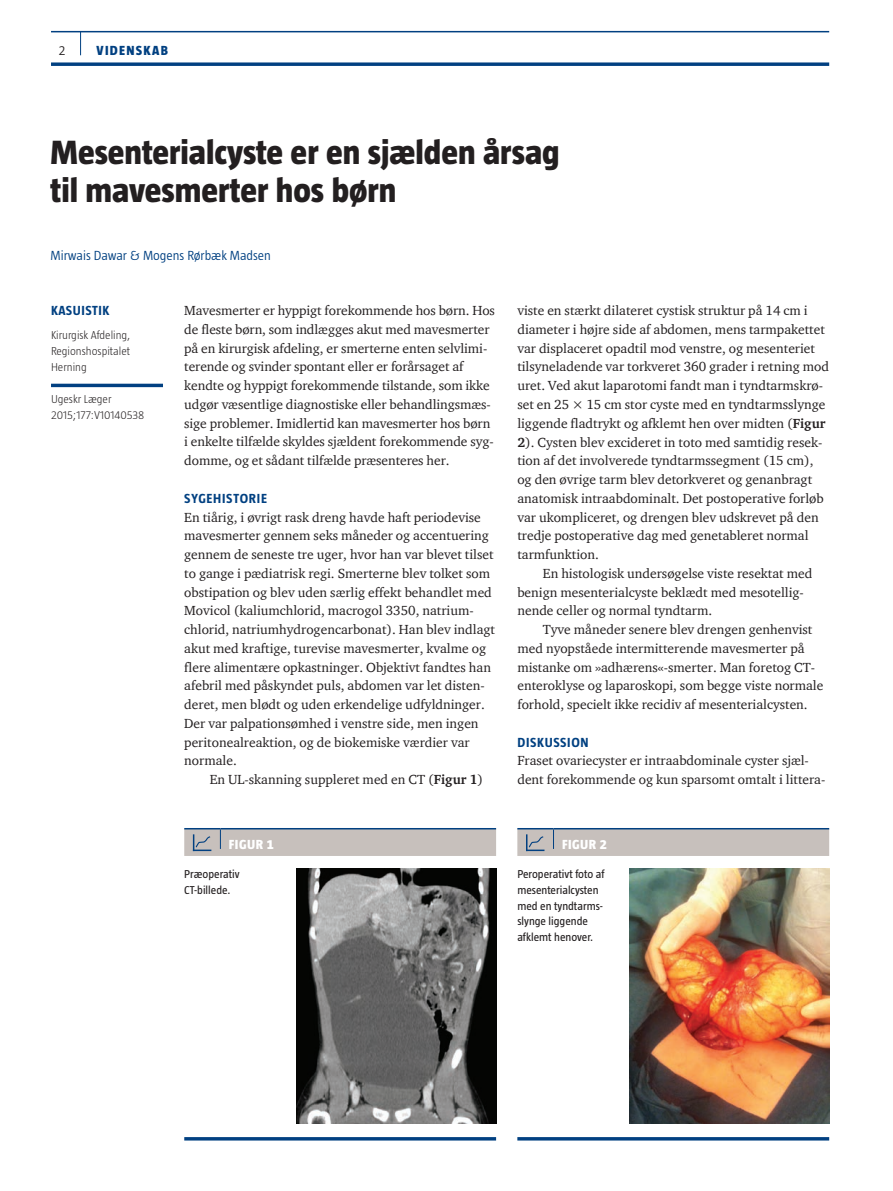
<style>
.page{position:relative;width:893px;height:1191px;background:#fff}
.page>*{position:absolute;margin:0;border:0;box-sizing:border-box;transform-origin:0 0}
.t1{font:800 34.5px/38.2px "Taz";color:#231f20}
.t2{font:13.5px/18.8px "ITC Charter Com";color:#231f20}
.t3{font:700 13.5px "Taz";letter-spacing:.05em;color:#014081}
.t4{font:300 13.5px "Taz";color:#014081}
.t5{font:800 13.5px "Taz";letter-spacing:.035em;color:#fff}
.t6{font:800 13.5px "Taz";letter-spacing:.095em;color:#014081}
.t7{font:300 13.5px "Taz";color:#231f20}
.t8{font:11.7px/15.8px "Taz";color:#231f20}
.t9{font:300 11.7px/15.8px "Taz";color:#231f20;text-align:justify}
.s1{font-weight:700}
</style>
<div class="page">
<hr style="left:51px;top:31px;width:778px;height:1px;background:#014081">
<svg style="left:51px;top:62px;width:778px;height:4px;background:#235991"></svg>
<svg style="left:80px;top:32px;width:1px;height:23px"></svg>
<hr style="left:51px;top:384px;width:112px;height:3px;background:#014081">
<svg style="left:184px;top:828px;width:312px;height:28px;background:#bab7b8"></svg>
<img style="left:296px;top:868px;width:200px;height:256px">
<hr style="left:184px;top:1137px;width:312px;height:3px;background:#014081">
<svg style="left:517px;top:828px;width:312px;height:28px;background:#bab7b8"></svg>
<img style="left:629px;top:868px;width:200px;height:256px">
<hr style="left:517px;top:1137px;width:312px;height:3px;background:#014081">
<p class="t7" style="left:59px;top:43px;width:8px">2</p>
<p class="t6" style="left:97px;top:43px;width:73px">VIDENSKAB</p>
<h1 class="t1" style="left:51px;top:133px;width:510px">Mesenterialcyste er en sjælden årsag til mavesmerter hos børn</h1>
<p class="t4" style="left:51px;top:248px;width:222px">Mirwais Dawar &amp; Mogens Rørbæk Madsen</p>
<p class="t3" style="left:51px;top:303px;width:59px">KASUISTIK</p>
<p class="t9" style="left:51px;top:327px;width:81px">Kirurgisk Afdeling, Regionshospitalet Herning</p>
<p class="t9" style="left:51px;top:391px;width:95px">Ugeskr Læger<br>2015;177:V10140538</p>
<p class="t2" style="left:184px;top:301px;width:312px">Mavesmerter er hyppigt forekommende hos børn. Hos de fleste børn, som indlægges akut med mavesmerter på en kirurgisk afdeling, er smerterne enten selvlimi&shy;terende og svinder spontant eller er forårsaget af kendte og hyppigt forekommende tilstande, som ikke udgør væsentlige diagnostiske eller behandlingsmæs&shy;sige problemer. Imidlertid kan mavesmerter hos børn i enkelte tilfælde skyldes sjældent forekommende syg&shy;domme, og et sådant tilfælde præsenteres her.</p>
<p class="t3" style="left:184px;top:490px;width:84px">SYGEHISTORIE</p>
<p class="t2" style="left:184px;top:507px;width:312px">En tiårig, i øvrigt rask dreng havde haft periodevise mavesmerter gennem seks måneder og accentuering gennem de seneste tre uger, hvor han var blevet tilset to gange i pædiatrisk regi. Smerterne blev tolket som obstipation og blev uden særlig effekt behandlet med Movicol (kaliumchlorid, macrogol 3350, natrium&shy;chlorid, natriumhydrogencarbonat). Han blev indlagt akut med kraftige, turevise mavesmerter, kvalme og flere alimentære opkastninger. Objektivt fandtes han afebril med påskyndet puls, abdomen var let disten&shy;deret, men blødt og uden erkendelige udfyldninger.<br>Der var palpationsømhed i venstre side, men ingen peritonealreaktion, og de biokemiske værdier var normale.</p>
<p class="t2" style="left:210px;top:770px;width:275px">En UL-skanning suppleret med en CT (<span class="s1">Figur 1</span>)</p>
<p class="t2" style="left:517px;top:301px;width:313px">viste en stærkt dilateret cystisk struktur på 14 cm i diameter i højre side af abdomen, mens tarmpakettet var displaceret opadtil mod venstre, og mesenteriet tilsyneladende var torkveret 360 grader i retning mod uret. Ved akut laparotomi fandt man i tyndtarmskrø&shy;set en 25 × 15 cm stor cyste med en tyndtarmsslynge liggende fladtrykt og afklemt hen over midten (<span class="s1">Figur 2</span>). Cysten blev excideret in toto med samtidig resek&shy;tion af det involverede tyndtarmssegment (15 cm), og den øvrige tarm blev detorkveret og genanbragt anatomisk intraabdominalt. Det postoperative forløb var ukompliceret, og drengen blev udskrevet på den tredje postoperative dag med genetableret normal tarmfunktion.</p>
<p class="t2" style="left:517px;top:563px;width:297px;text-indent:26px">En histologisk undersøgelse viste resektat med benign mesenterialcyste beklædt med mesotellig&shy;nende celler og normal tyndtarm.</p>
<p class="t2" style="left:517px;top:620px;width:308px;text-indent:26px">Tyve måneder senere blev drengen genhenvist med nyopståede intermitterende mavesmerter på mistanke om »adhærens«-smerter. Man foretog CT&shy;enteroklyse og laparoskopi, som begge viste normale forhold, specielt ikke recidiv af mesenterialcysten.</p>
<p class="t3" style="left:517px;top:734px;width:73px">DISKUSSION</p>
<p class="t2" style="left:517px;top:751px;width:310px">Fraset ovariecyster er intraabdominale cyster sjæl&shy;dent forekommende og kun sparsomt omtalt i littera-</p>
<p class="t5" style="left:229px;top:836px;width:46px">Figur 1</p>
<p class="t8" style="left:184px;top:866px;width:57px">Præoperativ<br>CT-billede.</p>
<p class="t5" style="left:562px;top:836px;width:46px">Figur 2</p>
<p class="t8" style="left:517px;top:866px;width:89px">Peroperativt foto af mesenterialcysten med en tyndtarms&shy;slynge liggende afklemt henover.</p>
</div>
